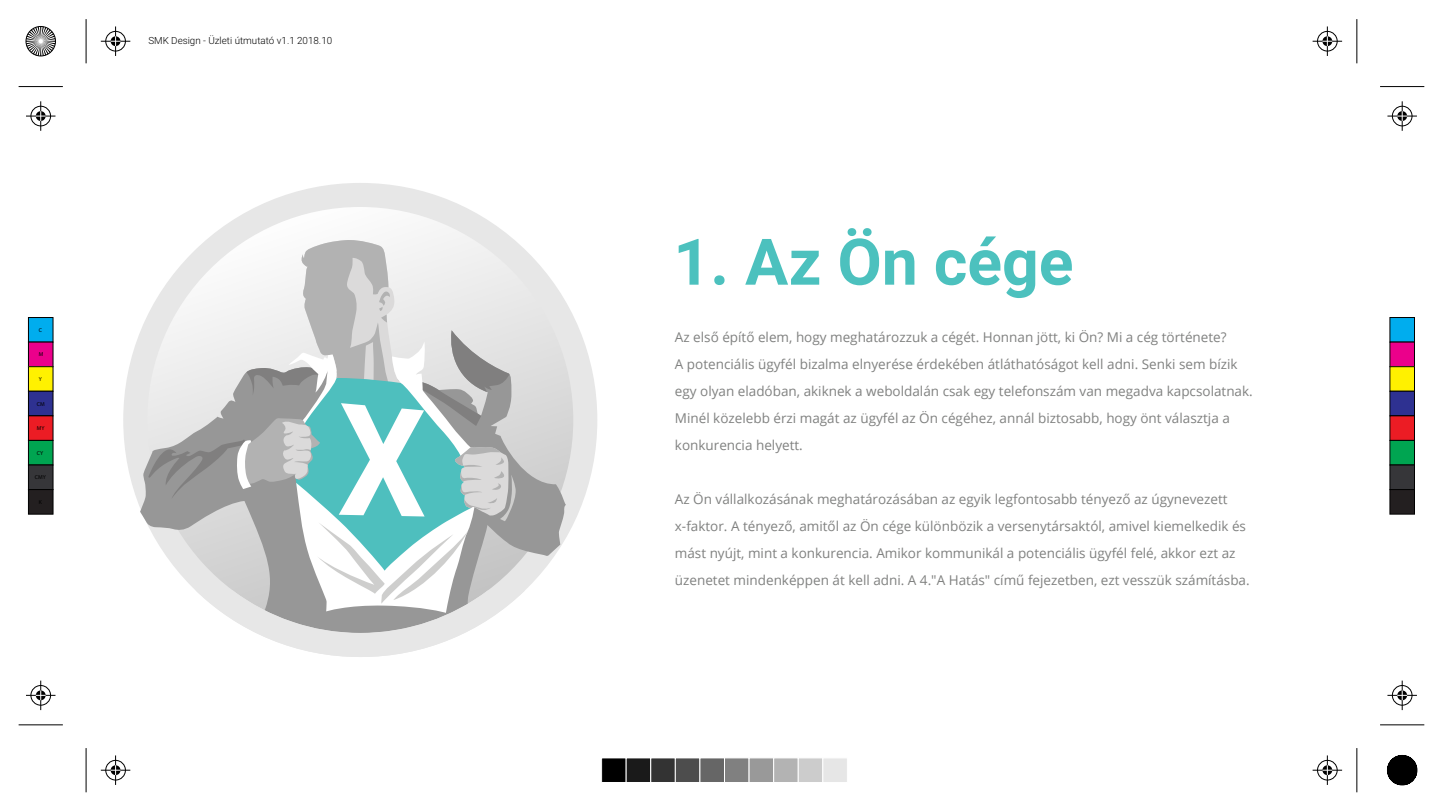
<style>
.page{position:relative;width:1440px;height:810px;background:#fff}
.page>*{position:absolute;margin:0;border:0;box-sizing:border-box;transform-origin:0 0}
.t1{font:700 64.28px "Roboto";color:#4cc1be}
.t2{font:13.5px/27px "Open Sans";color:#808180}
.t3{font:300 9.82px "Roboto";color:#000}
.t4{font:5.7px "Myriad Pro";color:#000}
</style>
<div class="page">
<hr style="left:1357px;top:748px;width:1px;height:44px;background:#000">
<hr style="left:1357px;top:19px;width:1px;height:44px;background:#000">
<hr style="left:86px;top:748px;width:1px;height:44px;background:#000">
<hr style="left:86px;top:19px;width:1px;height:44px;background:#000">
<hr style="left:1380px;top:725px;width:44px;height:1px;background:#000">
<hr style="left:19px;top:725px;width:44px;height:1px;background:#000">
<hr style="left:1380px;top:86px;width:44px;height:1px;background:#000">
<hr style="left:19px;top:86px;width:44px;height:1px;background:#000">
<div style="left:105px;top:30px;width:21px;height:22px;border:2px solid #fff;border-radius:50%"></div>
<hr style="left:115px;top:26px;width:2px;height:30px;background:#fff">
<div style="left:110px;top:35px;width:12px;height:12px;border:2px solid #fff;border-radius:50%"></div>
<div style="left:106px;top:31px;width:20px;height:20px;border:1px solid #000;border-radius:50%"></div>
<hr style="left:115px;top:26px;width:1px;height:30px;background:#000">
<svg style="left:101px;top:36px;width:29px;height:10px"></svg>
<div style="left:1317px;top:30px;width:21px;height:22px;border:2px solid #fff;border-radius:50%"></div>
<hr style="left:1326px;top:26px;width:2px;height:30px;background:#fff">
<div style="left:1321px;top:35px;width:12px;height:12px;border:2px solid #fff;border-radius:50%"></div>
<div style="left:1317px;top:31px;width:20px;height:20px;border:1px solid #000;border-radius:50%"></div>
<hr style="left:1327px;top:26px;width:1px;height:30px;background:#000">
<svg style="left:1313px;top:36px;width:29px;height:10px"></svg>
<div style="left:105px;top:759px;width:21px;height:22px;border:2px solid #fff;border-radius:50%"></div>
<hr style="left:115px;top:755px;width:2px;height:30px;background:#fff">
<div style="left:110px;top:764px;width:12px;height:12px;border:2px solid #fff;border-radius:50%"></div>
<div style="left:106px;top:760px;width:20px;height:20px;border:1px solid #000;border-radius:50%"></div>
<hr style="left:115px;top:755px;width:1px;height:30px;background:#000">
<svg style="left:101px;top:765px;width:29px;height:10px"></svg>
<div style="left:1317px;top:759px;width:21px;height:22px;border:2px solid #fff;border-radius:50%"></div>
<hr style="left:1326px;top:755px;width:2px;height:30px;background:#fff">
<div style="left:1321px;top:764px;width:12px;height:12px;border:2px solid #fff;border-radius:50%"></div>
<div style="left:1317px;top:760px;width:20px;height:20px;border:1px solid #000;border-radius:50%"></div>
<hr style="left:1327px;top:755px;width:1px;height:30px;background:#000">
<svg style="left:1313px;top:765px;width:29px;height:10px"></svg>
<div style="left:30px;top:105px;width:22px;height:22px;border:2px solid #fff;border-radius:50%"></div>
<hr style="left:40px;top:101px;width:2px;height:30px;background:#fff">
<div style="left:35px;top:110px;width:12px;height:12px;border:2px solid #fff;border-radius:50%"></div>
<div style="left:31px;top:106px;width:20px;height:20px;border:1px solid #000;border-radius:50%"></div>
<hr style="left:41px;top:101px;width:1px;height:30px;background:#000">
<svg style="left:26px;top:111px;width:29px;height:10px"></svg>
<svg style="left:26px;top:681px;width:29px;height:29px"></svg>
<div style="left:1391px;top:105px;width:22px;height:22px;border:2px solid #fff;border-radius:50%"></div>
<hr style="left:1387px;top:115px;width:30px;height:2px;background:#fff">
<hr style="left:1401px;top:101px;width:2px;height:30px;background:#fff">
<div style="left:1396px;top:110px;width:12px;height:12px;border:2px solid #fff;border-radius:50%"></div>
<div style="left:1392px;top:106px;width:20px;height:20px;border:1px solid #000;border-radius:50%"></div>
<hr style="left:1387px;top:116px;width:30px;height:1px;background:#000">
<hr style="left:1402px;top:101px;width:1px;height:30px;background:#000">
<svg style="left:1397px;top:111px;width:10px;height:10px"></svg>
<div style="left:1391px;top:685px;width:22px;height:21px;border:2px solid #fff;border-radius:50%"></div>
<hr style="left:1387px;top:694px;width:30px;height:2px;background:#fff">
<div style="left:1396px;top:689px;width:12px;height:12px;border:2px solid #fff;border-radius:50%"></div>
<div style="left:1392px;top:685px;width:20px;height:20px;border:1px solid #000;border-radius:50%"></div>
<hr style="left:1387px;top:695px;width:30px;height:1px;background:#000">
<svg style="left:1397px;top:681px;width:10px;height:29px"></svg>
<div style="left:28px;top:318px;width:25px;height:24px;background:#00adee"></div>
<div style="left:28px;top:317px;width:25px;height:26px;border:1px solid #000"></div>
<div style="left:28px;top:342px;width:25px;height:25px;background:#eb008b"></div>
<div style="left:28px;top:342px;width:25px;height:25px;border:1px solid #000"></div>
<div style="left:28px;top:367px;width:25px;height:24px;background:#fff100"></div>
<div style="left:28px;top:366px;width:25px;height:26px;border:1px solid #000"></div>
<div style="left:28px;top:391px;width:25px;height:25px;background:#2e3191"></div>
<div style="left:28px;top:391px;width:25px;height:25px;border:1px solid #000"></div>
<div style="left:28px;top:416px;width:25px;height:24px;background:#ec1c24"></div>
<div style="left:28px;top:415px;width:25px;height:26px;border:1px solid #000"></div>
<div style="left:28px;top:440px;width:25px;height:25px;background:#00a551;border:1px solid #000"></div>
<div style="left:28px;top:465px;width:25px;height:25px;background:#363639;border:1px solid #000"></div>
<div style="left:28px;top:489px;width:25px;height:26px;background:#231f20;border:1px solid #000"></div>
<div style="left:1390px;top:318px;width:24px;height:24px;background:#00adee"></div>
<div style="left:1390px;top:317px;width:25px;height:26px;border:1px solid #000"></div>
<div style="left:1390px;top:342px;width:24px;height:25px;background:#eb008b"></div>
<div style="left:1390px;top:342px;width:25px;height:25px;border:1px solid #000"></div>
<div style="left:1390px;top:367px;width:24px;height:24px;background:#fff100"></div>
<div style="left:1390px;top:366px;width:25px;height:26px;border:1px solid #000"></div>
<div style="left:1390px;top:391px;width:24px;height:25px;background:#2e3191"></div>
<div style="left:1390px;top:391px;width:25px;height:25px;border:1px solid #000"></div>
<div style="left:1390px;top:416px;width:24px;height:24px;background:#ec1c24"></div>
<div style="left:1390px;top:415px;width:25px;height:26px;border:1px solid #000"></div>
<div style="left:1390px;top:440px;width:24px;height:25px;background:#00a551"></div>
<div style="left:1390px;top:440px;width:25px;height:25px;border:1px solid #000"></div>
<div style="left:1390px;top:465px;width:24px;height:25px;background:#363639"></div>
<div style="left:1390px;top:465px;width:25px;height:25px;border:1px solid #000"></div>
<div style="left:1390px;top:490px;width:24px;height:24px;background:#231f20"></div>
<div style="left:1390px;top:489px;width:25px;height:26px;border:1px solid #000"></div>
<div style="left:602px;top:758px;width:24px;height:24px;background:#000"></div>
<div style="left:601px;top:758px;width:26px;height:25px;border:1px solid #fff"></div>
<div style="left:626px;top:758px;width:25px;height:24px;background:#1a1a1a"></div>
<div style="left:626px;top:758px;width:25px;height:25px;border:1px solid #fff"></div>
<div style="left:651px;top:758px;width:24px;height:24px;background:#333"></div>
<div style="left:650px;top:758px;width:26px;height:25px;border:1px solid #fff"></div>
<div style="left:675px;top:758px;width:25px;height:24px;background:#4d4d4d"></div>
<div style="left:675px;top:758px;width:25px;height:25px;border:1px solid #fff"></div>
<div style="left:700px;top:758px;width:24px;height:24px;background:#666"></div>
<div style="left:700px;top:758px;width:25px;height:25px;border:1px solid #fff"></div>
<div style="left:724px;top:758px;width:25px;height:25px;background:#808080;border:1px solid #fff"></div>
<div style="left:749px;top:758px;width:25px;height:25px;background:#999;border:1px solid #fff"></div>
<div style="left:773px;top:758px;width:26px;height:25px;background:#b3b3b3;border:1px solid #fff"></div>
<div style="left:798px;top:758px;width:25px;height:25px;background:#ccc;border:1px solid #fff"></div>
<div style="left:822px;top:758px;width:26px;height:25px;background:#e6e6e6;border:1px solid #fff"></div>
<svg style="left:25px;top:26px;width:31px;height:31px"></svg>
<svg style="left:1387px;top:755px;width:31px;height:31px"></svg>
<svg style="left:123px;top:183px;width:474px;height:354px"></svg>
<svg style="left:140px;top:330px;width:426px;height:260px;background:#d1d1d1"></svg>
<svg style="left:148px;top:239px;width:377px;height:418px"></svg>
<p class="t3" style="left:148px;top:34px;width:185px">SMK Design - Üzleti útmutató v1.1 2018.10</p>
<p class="t4" style="left:39px;top:326px;width:5px">C</p>
<p class="t4" style="left:39px;top:351px;width:6px">M</p>
<p class="t4" style="left:39px;top:376px;width:5px">Y</p>
<p class="t4" style="left:37px;top:400px;width:9px">CM</p>
<p class="t4" style="left:37px;top:425px;width:9px">MY</p>
<p class="t4" style="left:37px;top:449px;width:8px">CY</p>
<p class="t4" style="left:35px;top:474px;width:13px">CMY</p>
<p class="t4" style="left:39px;top:498px;width:5px">K</p>
<h1 class="t1" style="left:673px;top:217px;width:402px">1. Az Ön cége</h1>
<p class="t2" style="left:675px;top:324px;width:579px">Az első építő elem, hogy meghatározzuk a cégét. Honnan jött, ki Ön? Mi a cég története?<br>A potenciális ügyfél bizalma elnyerése érdekében átláthatóságot kell adni. Senki sem bízik egy olyan eladóban, akiknek a weboldalán csak egy telefonszám van megadva kapcsolatnak.<br>Minél közelebb érzi magát az ügyfél az Ön cégéhez, annál biztosabb, hogy önt választja a konkurencia helyett.</p>
<p class="t2" style="left:675px;top:486px;width:576px">Az Ön vállalkozásának meghatározásában az egyik legfontosabb tényező az úgynevezett x-faktor. A tényező, amitől az Ön cége különbözik a versenytársaktól, amivel kiemelkedik és mást nyújt, mint a konkurencia. Amikor kommunikál a potenciális ügyfél felé, akkor ezt az üzenetet mindenképpen át kell adni. A 4."A Hatás" című fejezetben, ezt vesszük számításba.</p>
</div>
